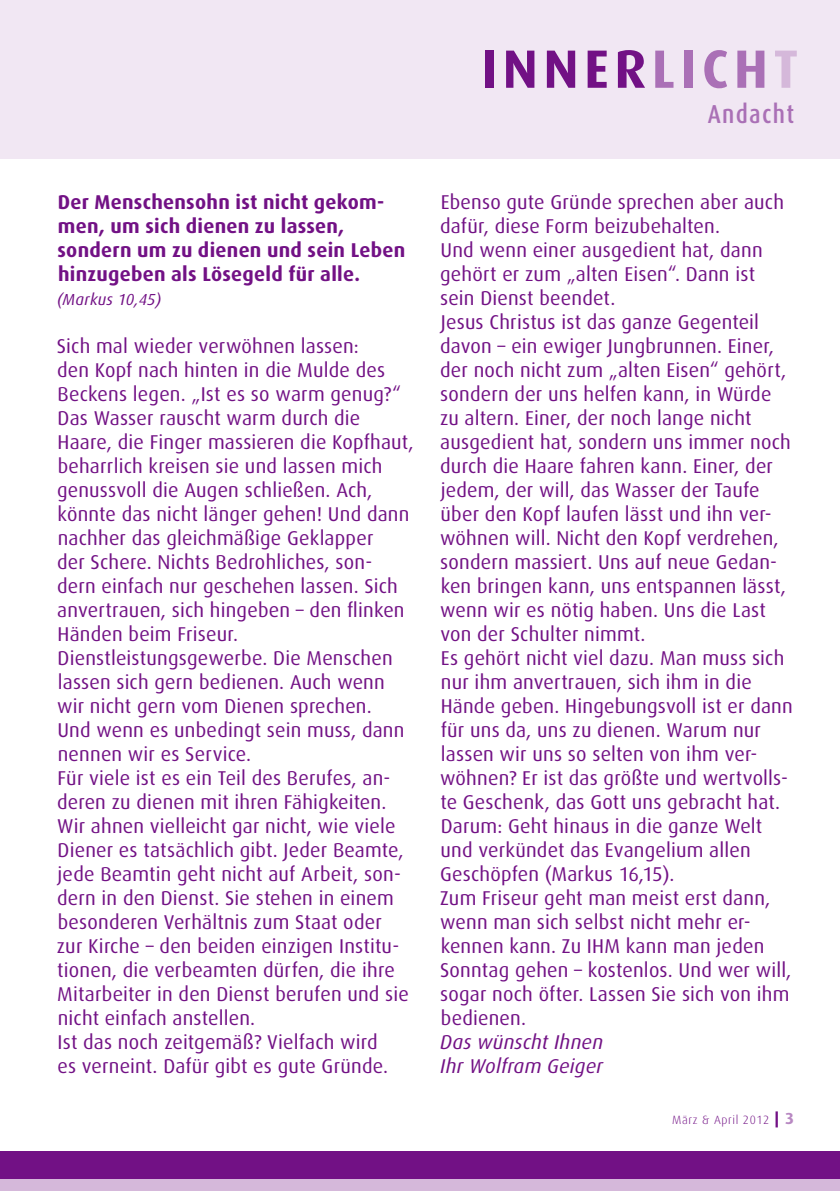
<style>
.page{position:relative;width:840px;height:1191px;background:#fff}
.page>*{position:absolute;margin:0;border:0;box-sizing:border-box;transform-origin:0 0}
.t1{font:700 54px "Dax";letter-spacing:.1em;color:#721185}
.t2{font:500 26px "Dax Condensed";letter-spacing:.05em;color:#aa70b6}
.t3{font:20px/24px "Dax";letter-spacing:.005em;color:#721185}
.t4{font:700 20px/24px "Dax";letter-spacing:.01em;color:#721185}
.t5{font:italic 20px/24px "Dax";letter-spacing:.01em;color:#721185}
.t6{font:italic 16px "Dax";letter-spacing:.02em;color:#721185}
.t7{font:300 12px "Dax";letter-spacing:.05em;color:#721185}
.s1{color:#aa70b6}
.s2{color:#d5b8da}
.s3{font-weight:800;font-size:16px}
</style>
<div class="page">
<div style="left:0;top:0;width:839px;height:159px;background:#f1e7f3"></div>
<div style="left:0;top:1151px;width:839px;height:40px;background:#721185"></div>
<div style="left:0;top:1179px;width:839px;height:12px;background:#d5b8da"></div>
<h1 class="t1" style="left:481px;top:39px;width:318px">Inner<span class="s1">lich</span><span class="s2">t</span></h1>
<h2 class="t2" style="left:707px;top:99px;width:88px">Andacht</h2>
<p class="t4" style="left:57px;top:190px;width:349px">Der Menschensohn ist nicht gekom&shy;men, um sich dienen zu lassen, sondern um zu dienen und sein Leben hinzugeben als Lösegeld für alle.</p>
<p class="t6" style="left:57px;top:290px;width:106px">(Markus 10,45)</p>
<p class="t3" style="left:57px;top:334px;width:358px">Sich mal wieder verwöhnen lassen:<br>den Kopf nach hinten in die Mulde des Beckens legen. „Ist es so warm genug?“ Das Wasser rauscht warm durch die Haare, die Finger massieren die Kopfhaut, beharrlich kreisen sie und lassen mich genussvoll die Augen schließen. Ach, könnte das nicht länger gehen! U nd dann nachher das gleichmäßige Geklapper<br>der Schere. Nichts Bedrohliches, son&shy;dern einfach nur geschehen lassen. Sich anvertrauen, sich hingeben – den flinken Händen beim Friseur.<br>Dienstleistungsgewerbe. Die Menschen lassen sich gern bedienen. Auch wenn wir nicht gern vom Dienen sprechen.<br>U nd wenn es unbedingt sein muss, dann nennen wir es Service.<br>Für viele ist es ein Teil des Berufes, an&shy;deren zu dienen mit ihren Fähigkeiten.<br>Wir ahnen vielleicht gar nicht, wie viele Diener es tatsächlich gibt. Jeder Beamte, jede Beamtin geht nicht auf Arbeit, son&shy;dern in den Dienst. Sie stehen in einem besonderen Verhältnis zum Staat oder<br>zur Kirche – den beiden einzigen I nstitu&shy;tionen, die verbeamten dürfen, die ihre Mitarbeiter in den Dienst berufen und sie nicht einfach anstellen.<br>Ist das noch zeitgemäß? Vielfach wird<br>es verneint. Dafür gibt es gute Gründe.</p>
<p class="t3" style="left:440px;top:190px;width:354px">Ebenso gute Gründe sprechen aber auch dafür, diese Form beizubehalten.<br>U nd wenn einer ausgedient hat, dann gehört er zum „alten Eisen“. Dann ist sein Dienst beendet.<br>Jesus Christus ist das ganze Gegenteil davon – ein ewiger Jungbrunnen. Einer, der noch nicht zum „alten Eisen“ gehört, sondern der uns helfen kann, in Würde zu altern. Einer, der noch lange nicht ausgedient hat, sondern uns immer noch durch die Haare fahren kann. Einer, der jedem, der will, das Wasser der Taufe über den Kopf laufen lässt und ihn ver&shy;wöhnen will. N icht den Kopf verdrehen, sondern massiert. U ns auf neue Gedan&shy;ken bringen kann, uns entspannen lässt, wenn wir es nötig haben. U ns die Last von der Schulter nimmt.<br>Es gehört nicht viel dazu. Man muss sich nur ihm anvertrauen, sich ihm in die Hände geben. Hingebungsvoll ist er dann für uns da, uns zu dienen. Warum nur lassen wir uns so selten von ihm ver&shy;wöhnen? Er ist das größte und wertvolls&shy;te Geschenk, das Gott uns gebracht hat.<br>Darum: Geht hinaus in die ganze Welt und verkündet das Evangelium allen Geschöpfen (Markus 16,15).<br>Zum Friseur geht man meist erst dann, wenn man sich selbst nicht mehr er&shy;kennen kann. Zu IHM</p>
<p class="t3" style="left:440px;top:934px;width:353px;text-indent:186px">kann man jeden<br>Sonntag gehen – kostenlos. U nd wer will, sogar noch öfter. Lassen Sie sich von ihm bedienen.</p>
<p class="t5" style="left:440px;top:1030px;width:164px">Das wünscht Ihnen<br>Ihr Wolfram Geiger</p>
<p class="t7" style="left:672px;top:1113px;width:108px">März &amp; April 2012 <span class="s3">|</span></p>
</div>
